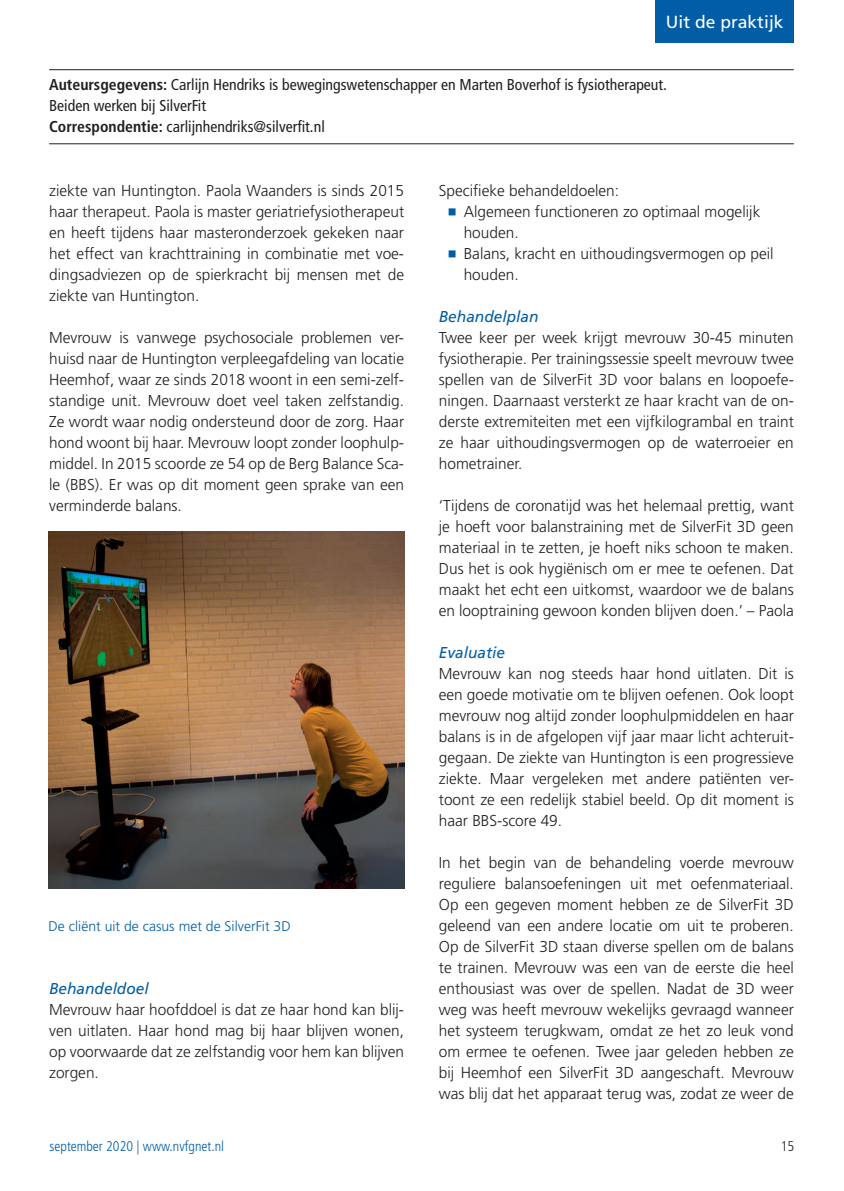
<style>
.page{position:relative;width:844px;height:1191px;background:#fff}
.page>*{position:absolute;margin:0;border:0;box-sizing:border-box;transform-origin:0 0}
.t1{font:17.5px "Frutiger LT Std";color:#fff}
.t2{font:300 15.75px/21px "Frutiger LT Std";color:#231f20;text-align:justify}
.t3{font:condensed 15.75px/21px "Frutiger LT Std";color:#231f20}
.t4{font:italic 15.75px "Frutiger LT Std";color:#015da6}
.t5{font:300 14px "Frutiger LT Std";color:#015da6}
.t6{font:300 condensed 14px "Frutiger LT Std";color:#015da6}
.t7{font:300 condensed 14px "Frutiger LT Std";color:#231f20}
.s1{font-weight:700}
</style>
<div class="page">
<div style="left:655px;top:0;width:138px;height:42px;background:#015da6"></div>
<hr style="left:49px;top:69px;width:744px;height:1px;background:#231f20">
<hr style="left:49px;top:143px;width:744px;height:1px;background:#231f20">
<img style="left:49px;top:531px;width:355px;height:357px">
<p class="t1" style="left:665px;top:12px;width:119px">Uit de praktijk</p>
<p class="t3" style="left:49px;top:75px;width:619px"><span class="s1">Auteursgegevens:</span> Carlijn Hendriks is bewegingswetenschapper en Marten Boverhof is fysiotherapeut.<br>Beiden werken bij SilverFit<br><span class="s1">Correspondentie:</span> carlijnhendriks@silverfit.nl</p>
<p class="t2" style="left:49px;top:180px;width:356px">ziekte van Huntington. Paola Waanders is sinds 2015 haar therapeut. Paola is master geriatriefysiotherapeut en heeft tijdens haar masteronderzoek gekeken naar het effect van krachttraining in combinatie met voe&shy;dingsadviezen op de spierkracht bij mensen met de ziekte van Huntington.</p>
<p class="t2" style="left:49px;top:327px;width:356px">Mevrouw is vanwege psychosociale problemen ver&shy;huisd naar de Huntington verpleegafdeling van locatie Heemhof, waar ze sinds 2018 woont in een semi-zelf&shy;standige unit. Mevrouw doet veel taken zelfstandig.<br>Ze wordt waar nodig ondersteund door de zorg. Haar hond woont bij haar. Mevrouw loopt zonder loophulp&shy;middel. In 2015 scoorde ze 54 op de Berg Balance Sca&shy;le (BBS). Er was op dit moment geen sprake van een verminderde balans.</p>
<p class="t5" style="left:49px;top:918px;width:243px">De cliënt uit de casus met de SilverFit 3D</p>
<p class="t4" style="left:49px;top:979px;width:101px">Behandeldoel</p>
<p class="t2" style="left:49px;top:999px;width:356px">Mevrouw haar hoofddoel is dat ze haar hond kan blij&shy;ven uitlaten. Haar hond mag bij haar blijven wonen, op voorwaarde dat ze zelfstandig voor hem kan blijven zorgen.</p>
<p class="t2" style="left:463px;top:180px;width:311px;text-align:left;text-indent:-25px">Specifieke behandeldoelen:<br>Algemeen functioneren zo optimaal mogelijk houden.<br>Balans, kracht en uithoudingsvermogen op peil houden.</p>
<p class="t4" style="left:439px;top:307px;width:101px">Behandelplan</p>
<p class="t2" style="left:439px;top:327px;width:356px">Twee keer per week krijgt mevrouw 30-45 minuten fysiotherapie. Per trainingssessie speelt mevrouw twee spellen van de SilverFit 3D voor balans en loopoefe&shy;ningen. Daarnaast versterkt ze haar kracht van de on&shy;derste extremiteiten met een vijfkilogrambal en traint ze haar uithoudingsvermogen op de waterroeier en hometrainer.</p>
<p class="t2" style="left:439px;top:495px;width:356px">‘Tijdens de coronatijd was het helemaal prettig, want je hoeft voor balanstraining met de SilverFit 3D geen materiaal in te zetten, je hoeft niks schoon te maken.<br>Dus het is ook hygiënisch om er mee te oefenen. Dat maakt het echt een uitkomst, waardoor we de balans en looptraining gewoon konden blijven doen.’ – Paola</p>
<p class="t4" style="left:439px;top:643px;width:68px">Evaluatie</p>
<p class="t2" style="left:439px;top:663px;width:356px">Mevrouw kan nog steeds haar hond uitlaten. Dit is een goede motivatie om te blijven oefenen. Ook loopt mevrouw nog altijd zonder loophulpmiddelen en haar balans is in de afgelopen vijf jaar maar licht achteruit&shy;gegaan. De ziekte van Huntington is een progressieve ziekte. Maar vergeleken met andere patiënten ver&shy;toont ze een redelijk stabiel beeld. Op dit moment is haar BBS-score 49.</p>
<p class="t2" style="left:439px;top:852px;width:356px">In het begin van de behandeling voerde mevrouw reguliere balansoefeningen uit met oefenmateriaal.<br>Op een gegeven moment hebben ze de SilverFit 3D geleend van een andere locatie om uit te proberen.<br>Op de SilverFit 3D staan diverse spellen om de balans te trainen. Mevrouw was een van de eerste die heel enthousiast was over de spellen. Nadat de 3D weer weg was heeft mevrouw wekelijks gevraagd wanneer het systeem terugkwam, omdat ze het zo leuk vond om ermee te oefenen. Twee jaar geleden hebben ze bij Heemhof een SilverFit 3D aangeschaft. Mevrouw was blij dat het apparaat terug was, zodat ze weer de</p>
<p class="t6" style="left:50px;top:1138px;width:176px">september 2020 | www.nvfgnet.nl</p>
<p class="t7" style="left:780px;top:1138px;width:15px">15</p>
</div>
